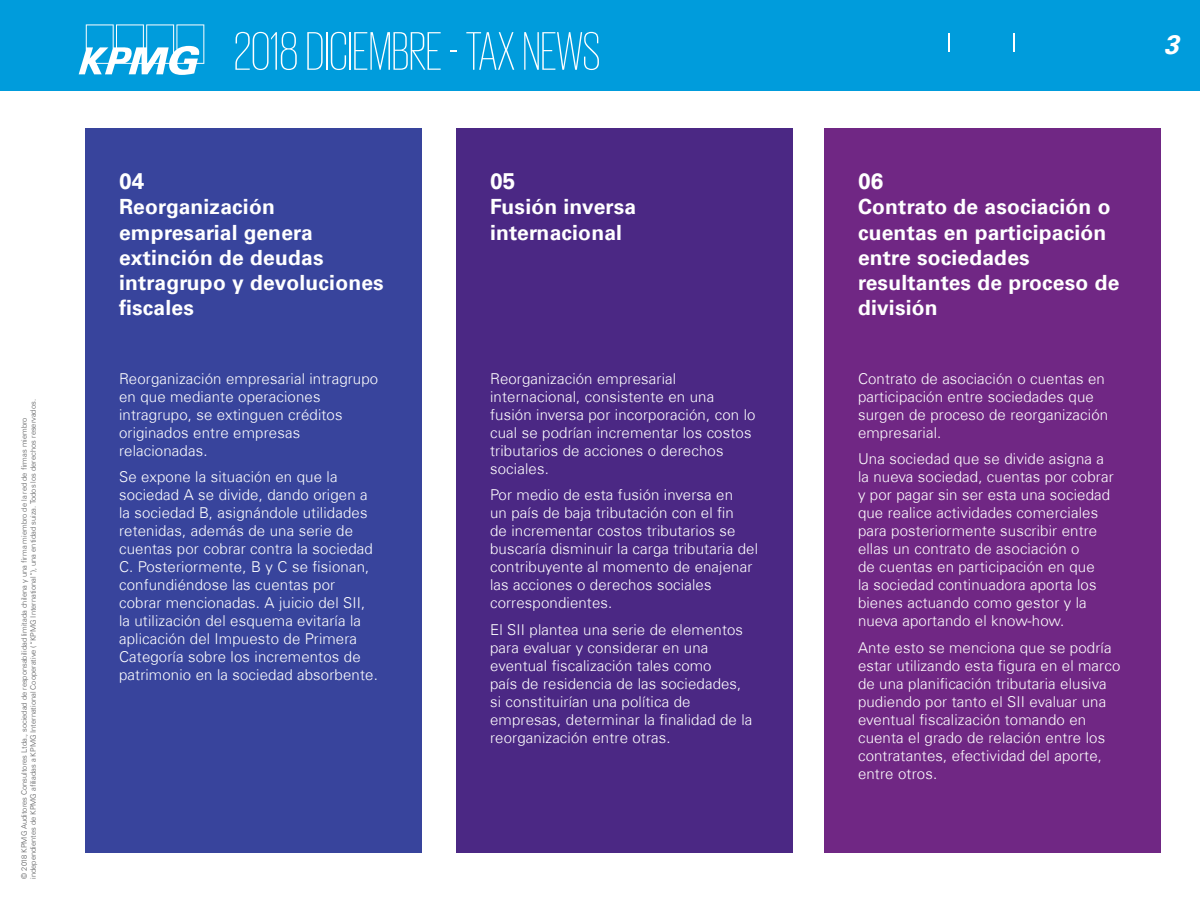
<style>
.page{position:relative;width:1200px;height:900px;background:#fff}
.page>*{position:absolute;margin:0;border:0;box-sizing:border-box;transform-origin:0 0}
.t1{font:200 55.5px "KPMG";color:#fff}
.t2{font:italic 700 27px "Universfor KPMG";color:#fff}
.t3{font:700 22.5px "Universfor KPMG";color:#fff}
.t4{font:700 21px/25.2px "Universfor KPMG";letter-spacing:.01em;color:#fff}
.t5{font:300 15px/18px "Universfor KPMG";letter-spacing:.01em;color:#fff}
.t6{font:300 7.5px/9px "Universfor KPMG";color:#58595b}
</style>
<div class="page">
<div style="left:0;top:0;width:1200px;height:91px;background:#009cdc"></div>
<svg style="left:1013px;top:33px;width:2px;height:19px"></svg>
<svg style="left:948px;top:33px;width:1px;height:19px"></svg>
<svg style="left:79px;top:24px;width:125px;height:51px"></svg>
<div style="left:85px;top:128px;width:337px;height:725px;background:#38449c"></div>
<div style="left:456px;top:128px;width:337px;height:725px;background:#4b2884"></div>
<div style="left:824px;top:128px;width:337px;height:725px;background:#702784"></div>
<p class="t6" style="left:20px;top:879px;width:481px;rotate:-90deg">© 2018 KPMG Auditores Consultores Ltda., sociedad de responsabilidad limitada chilena y una firma miembro de la red de firmas miembro independientes de KPMG afiliadas a KPMG International Cooperative (“KPMG International”), una entidad suiza. Todos los derechos reservados.</p>
<h1 class="t1" style="left:234px;top:25px;width:368px">2018 DICIEMBRE - TAX NEWS</h1>
<h2 class="t2" style="left:1164px;top:29px;width:17px">3</h2>
<h3 class="t3" style="left:119px;top:168px;width:27px">04</h3>
<p class="t4" style="left:119px;top:194px;width:266px">Reorganización empresarial genera extinción de deudas intragrupo y devoluciones</p>
<h3 class="t4" style="left:119px;top:295px;width:76px">fiscales</h3>
<p class="t5" style="left:119px;top:369px;width:261px">Reorganización empresarial intragrupo en que mediante operaciones intragrupo, se extinguen créditos originados entre empresas relacionadas.</p>
<p class="t5" style="left:119px;top:468px;width:255px">Se expone la situación en que la sociedad A se divide, dando origen a la sociedad B, asignándole utilidades retenidas, además de una serie de cuentas por cobrar contra la sociedad</p>
<p class="t5" style="left:119px;top:558px;width:252px">C. Posteriormente, B y C se fisionan,</p>
<p class="t5" style="left:119px;top:576px;width:260px">confundiéndose las cuentas por cobrar mencionadas. A juicio del SII, la utilización del esquema evitaría la aplicación del Impuesto de Primera Categoría sobre los incrementos de patrimonio en la sociedad absorbente.</p>
<p class="t3" style="left:490px;top:168px;width:27px">05</p>
<p class="t4" style="left:490px;top:194px;width:148px">Fusión inversa internacional</p>
<p class="t5" style="left:490px;top:369px;width:267px">Reorganización empresarial internacional, consistente en una fusión inversa por incorporación, con lo cual se podrían incrementar los costos tributarios de acciones o derechos sociales.</p>
<p class="t5" style="left:490px;top:486px;width:244px">Por medio de esta fusión inversa en</p>
<p class="t5" style="left:490px;top:504px;width:245px">un país de baja tributación con el fin</p>
<p class="t5" style="left:490px;top:522px;width:269px">de incrementar costos tributarios se buscaría disminuir la carga tributaria del contribuyente al momento de enajenar las acciones o derechos sociales correspondientes.</p>
<p class="t5" style="left:490px;top:620px;width:254px">El SII plantea una serie de elementos para evaluar y considerar en una</p>
<p class="t5" style="left:490px;top:656px;width:223px">eventual fiscalización tales como</p>
<p class="t5" style="left:490px;top:674px;width:253px">país de residencia de las sociedades, si constituirían una política de</p>
<p class="t5" style="left:490px;top:710px;width:264px">empresas, determinar la finalidad de la</p>
<p class="t5" style="left:490px;top:728px;width:182px">reorganización entre otras.</p>
<p class="t3" style="left:858px;top:168px;width:27px">06</p>
<p class="t4" style="left:858px;top:194px;width:263px">Contrato de asociación o cuentas en participación entre sociedades resultantes de proceso de división</p>
<p class="t5" style="left:858px;top:369px;width:252px">Contrato de asociación o cuentas en participación entre sociedades que surgen de proceso de reorganización empresarial.</p>
<p class="t5" style="left:858px;top:450px;width:257px">Una sociedad que se divide asigna a la nueva sociedad, cuentas por cobrar y por pagar sin ser esta una sociedad que realice actividades comerciales para posteriormente suscribir entre ellas un contrato de asociación o<br>de cuentas en participación en que<br>la sociedad continuadora aporta los bienes actuando como gestor y la nueva aportando el know-how.</p>
<p class="t5" style="left:858px;top:638px;width:255px">Ante esto se menciona que se podría</p>
<p class="t5" style="left:858px;top:656px;width:264px">estar utilizando esta figura en el marco de una planificación tributaria elusiva</p>
<p class="t5" style="left:858px;top:692px;width:250px">pudiendo por tanto el SII evaluar una</p>
<p class="t5" style="left:858px;top:710px;width:230px">eventual fiscalización tomando en</p>
<p class="t5" style="left:858px;top:728px;width:249px">cuenta el grado de relación entre los contratantes, efectividad del aporte, entre otros.</p>
</div>
